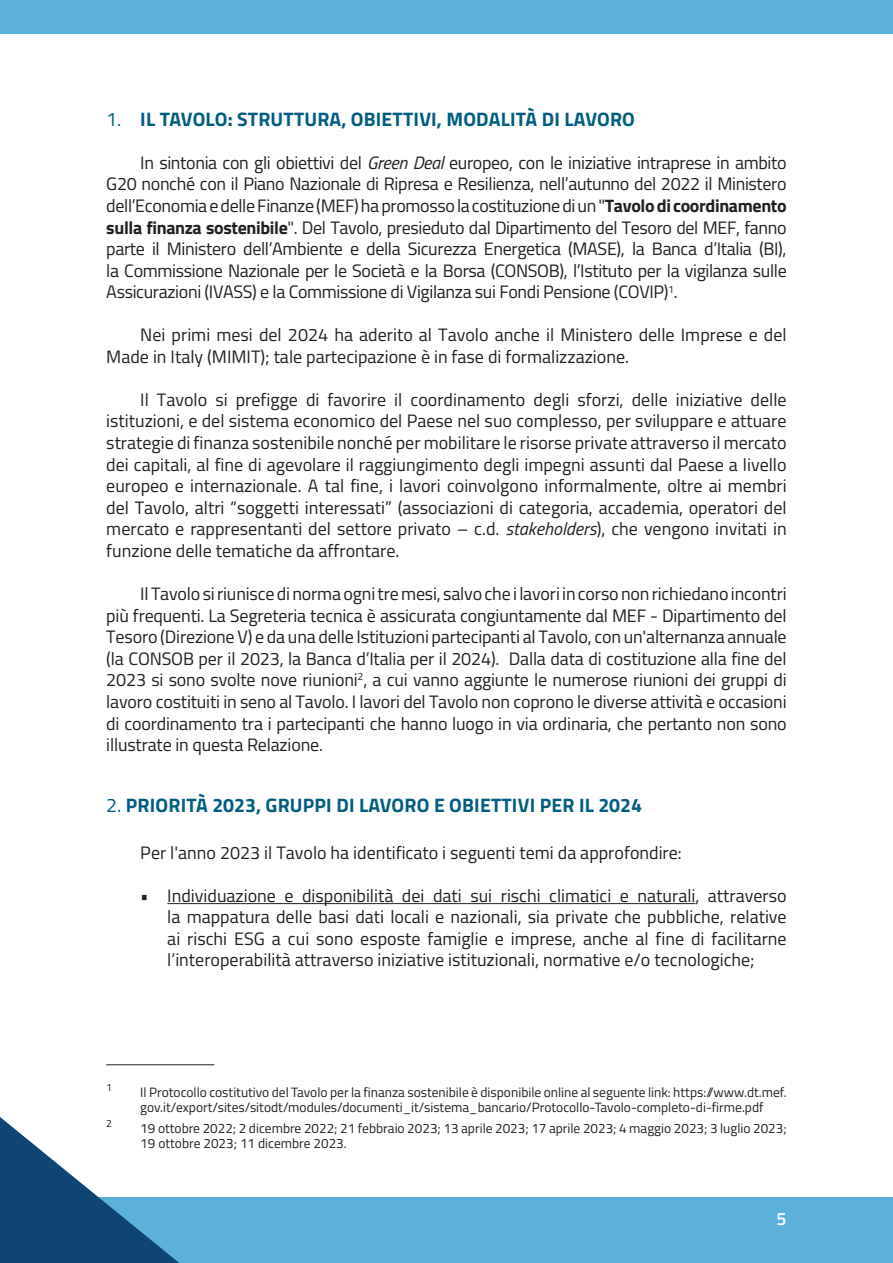
<style>
.page{position:relative;width:893px;height:1263px;background:#fff}
.page>*{position:absolute;margin:0;border:0;box-sizing:border-box;transform-origin:0 0}
.SOTTOTITOLO__Testo{font:700 19.5px "Titillium";letter-spacing:.01em;color:#005c81}
.PARAGRAFO__Testo{font:18px/21.6px "Titillium";color:#231f20;text-align:justify}
.t1{font:600 18px "Titillium";color:#fff}
.NOTA__Testo{font:13.5px/15px "Titillium";color:#231f20}
.NOTA__Testo-2{font:10.5px "Titillium";color:#231f20}
.s1{font-weight:400}
.s2{font-style:italic}
.s3{font-weight:700}
</style>
<div class="page">
<div style="left:0;top:1197px;width:893px;height:66px;background:#5bb1da"></div>
<svg style="left:0;top:1117px;width:179px;height:146px"></svg>
<div style="left:0;top:0;width:893px;height:34px;background:#5bb1da"></div>
<hr style="left:167px;top:903px;width:528px;height:1px;background:#231f20">
<hr style="left:106px;top:1064px;width:108px;height:1px;background:#231f20">
<p class="SOTTOTITOLO__Testo" style="left:106px;top:104px;width:530px"><span class="s1">1.</span> IL TAVOLO: STRUTTURA, OBIETTIVI, MODALITÀ DI LAVORO</p>
<p class="PARAGRAFO__Testo" style="left:106px;top:151px;width:682px;text-indent:34px">In sintonia con gli obiettivi del <span class="s2">Green Deal</span> europeo, con le iniziative intraprese in ambito G20 nonché con il Piano Nazionale di Ripresa e Resilienza, nell’autunno del 2022 il Ministero dell’Economia e delle Finanze (MEF) ha promosso la costituzione di un "<span class="s3">Tavolo di coordinamento sulla finanza sostenibile</span>". Del Tavolo, presieduto dal Dipartimento del Tesoro del MEF, fanno parte il Ministero dell’Ambiente e della Sicurezza Energetica (MASE), la Banca d’Italia (BI), la Commissione Nazionale per le Società e la Borsa (CONSOB), l’Istituto per la vigilanza sulle Assicurazioni (IVASS) e la Commissione di Vigilanza sui Fondi Pensione (COVIP)<sup>1</sup>.</p>
<p class="PARAGRAFO__Testo" style="left:106px;top:323px;width:682px;text-indent:34px">Nei primi mesi del 2024 ha aderito al Tavolo anche il Ministero delle Imprese e del<br>Made in Italy (MIMIT); tale partecipazione è in fase di formalizzazione.</p>
<p class="PARAGRAFO__Testo" style="left:106px;top:388px;width:682px;text-indent:34px">Il Tavolo si prefigge di favorire il coordinamento degli sforzi, delle iniziative delle istituzioni, e del sistema economico del Paese nel suo complesso, per sviluppare e attuare strategie di finanza sostenibile nonché per mobilitare le risorse private attraverso il mercato dei capitali, al fine di agevolare il raggiungimento degli impegni assunti dal Paese a livello europeo e internazionale. A tal fine, i lavori coinvolgono informalmente, oltre ai membri del Tavolo, altri “soggetti interessati” (associazioni di categoria, accademia, operatori del mercato e rappresentanti del settore privato – c.d. <span class="s2">stakeholders</span>), che vengono invitati in funzione delle tematiche da affrontare.</p>
<p class="PARAGRAFO__Testo" style="left:106px;top:582px;width:682px;text-indent:34px">Il Tavolo si riunisce di norma ogni tre mesi, salvo che i lavori in corso non richiedano incontri più frequenti. La Segreteria tecnica è assicurata congiuntamente dal MEF - Dipartimento del Tesoro (Direzione V) e da una delle Istituzioni partecipanti al Tavolo, con un'alternanza annuale (la CONSOB per il 2023, la Banca d’Italia per il 2024). Dalla data di costituzione alla fine del 2023 si sono svolte nove riunioni<sup>2</sup>, a cui vanno aggiunte le numerose riunioni dei gruppi di lavoro costituiti in seno al Tavolo. I lavori del Tavolo non coprono le diverse attività e occasioni di coordinamento tra i partecipanti che hanno luogo in via ordinaria, che pertanto non sono illustrate in questa Relazione.</p>
<p class="SOTTOTITOLO__Testo" style="left:106px;top:790px;width:537px"><span class="s1">2.</span> PRIORITÀ 2023, GRUPPI DI LAVORO E OBIETTIVI PER IL 2024</p>
<p class="PARAGRAFO__Testo" style="left:140px;top:841px;width:543px">Per l'anno 2023 il Tavolo ha identificato i seguenti temi da approfondire:</p>
<p class="PARAGRAFO__Testo" style="left:167px;top:884px;width:621px;text-indent:-27px">• Individuazione e disponibilità dei dati sui rischi climatici e naturali, attraverso la mappatura delle basi dati locali e nazionali, sia private che pubbliche, relative ai rischi ESG a cui sono esposte famiglie e imprese, anche al fine di facilitarne l’interoperabilità attraverso iniziative istituzionali, normative e/o tecnologiche;</p>
<p class="NOTA__Testo-2" style="left:106px;top:1079px;width:7px">1</p>
<p class="NOTA__Testo" style="left:140px;top:1084px;width:648px">Il Protocollo costitutivo del Tavolo per la finanza sostenibile è disponibile online al seguente link: https://www.dt.mef. gov.it/export/sites/sitodt/modules/documenti_it/sistema_bancario/Protocollo-Tavolo-completo-di-firme.pdf</p>
<p class="NOTA__Testo-2" style="left:106px;top:1116px;width:7px">2</p>
<p class="NOTA__Testo" style="left:140px;top:1120px;width:648px">19 ottobre 2022; 2 dicembre 2022; 21 febbraio 2023; 13 aprile 2023; 17 aprile 2023; 4 maggio 2023; 3 luglio 2023;<br>19 ottobre 2023; 11 dicembre 2023.</p>
<p class="t1" style="left:777px;top:1205px;width:12px">5</p>
</div>
